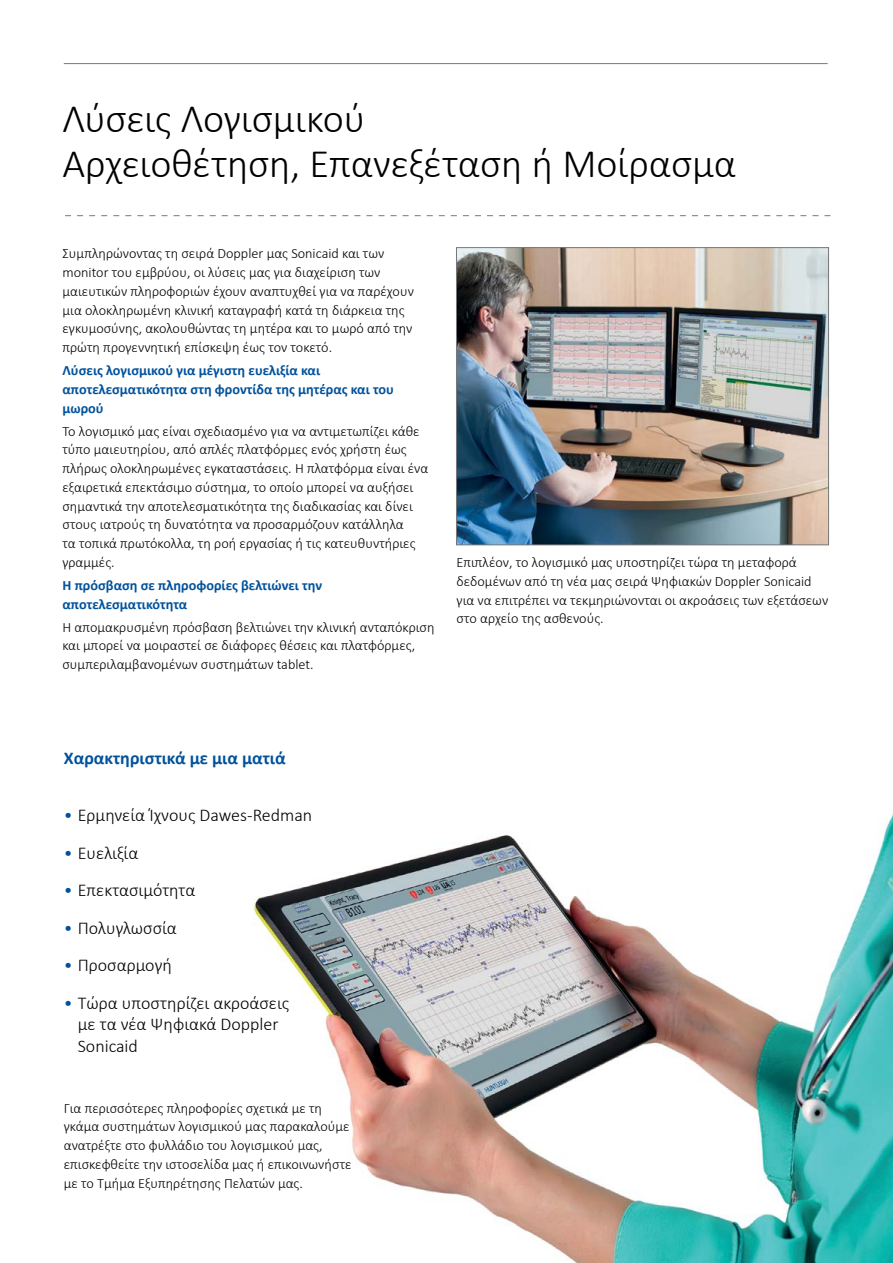
<style>
.page{position:relative;width:893px;height:1263px;background:#fff}
.page>*{position:absolute;margin:0;border:0;box-sizing:border-box;transform-origin:0 0}
.t1{font:300 40.5px/45px "Calibri";letter-spacing:-.005em;color:#000}
.t2{font:300 18px/21.6px "Calibri";color:#000}
.t3{font:700 18px "Calibri";color:#00529c}
.t4{font:300 14.25px/18.8px "Calibri";color:#000}
.t5{font:700 14.25px/18.8px "Calibri";color:#00529c}
.s1{color:#00529c}
</style>
<div class="page">
<hr style="left:64px;top:63px;width:764px;height:1px;background:#77787b">
<svg style="left:65px;top:215px;width:765px;height:1px"></svg>
<img style="left:253px;top:813px;width:640px;height:450px">
<img style="left:458px;top:249px;width:369px;height:294px">
<div style="left:456px;top:247px;width:373px;height:298px;border:1px solid #77787b"></div>
<h1 class="t1" style="left:63px;top:94px;width:675px">Λύσεις Λογισμικού<br>Αρχειοθέτηση, Επανεξέταση ή Μοίρασμα</h1>
<p class="t4" style="left:63px;top:244px;width:353px">Συμπληρώνοντας τη σειρά Doppler μας Sonicaid και των monitor του εμβρύου, οι λύσεις μας για διαχείριση των μαιευτικών πληροφοριών έχουν αναπτυχθεί για να παρέχουν μια ολοκληρωμένη κλινική καταγραφή κατά τη διάρκεια της εγκυμοσύνης, ακολουθώντας τη μητέρα και το μωρό από την πρώτη προγεννητική επίσκεψη έως τον τοκετό.</p>
<p class="t5" style="left:63px;top:361px;width:333px">Λύσεις λογισμικού για μέγιστη ευελιξία και αποτελεσματικότητα στη φροντίδα της μητέρας και του μωρού</p>
<p class="t4" style="left:63px;top:421px;width:367px">Το λογισμικό μας είναι σχεδιασμένο για να αντιμετωπίζει κάθε τύπο μαιευτηρίου, από απλές πλατφόρμες ενός χρήστη έως πλήρως ολοκληρωμένες εγκαταστάσεις. Η πλατφόρμα είναι ένα εξαιρετικά επεκτάσιμο σύστημα, το οποίο μπορεί να αυξήσει σημαντικά την αποτελεσματικότητα της διαδικασίας και δίνει στους ιατρούς τη δυνατότητα να προσαρμόζουν κατάλληλα<br>τα τοπικά πρωτόκολλα, τη ροή εργασίας ή τις κατευθυντήριες γραμμές.</p>
<p class="t5" style="left:63px;top:576px;width:261px">Η πρόσβαση σε πληροφορίες βελτιώνει την αποτελεσματικότητα</p>
<p class="t4" style="left:63px;top:617px;width:374px">Η απομακρυσμένη πρόσβαση βελτιώνει την κλινική ανταπόκριση και μπορεί να μοιραστεί σε διάφορες θέσεις και πλατφόρμες, συμπεριλαμβανομένων συστημάτων tablet.</p>
<p class="t4" style="left:456px;top:552px;width:373px">Επιπλέον, το λογισμικό μας υποστηρίζει τώρα τη μεταφορά δεδομένων από τη νέα μας σειρά Ψηφιακών Doppler Sonicaid για να επιτρέπει να τεκμηριώνονται οι ακροάσεις των εξετάσεων στο αρχείο της ασθενούς.</p>
<p class="t3" style="left:64px;top:746px;width:223px">Χαρακτηριστικά με μια ματιά</p>
<p class="t2" style="left:64px;top:803px;width:250px"><span class="s1">•</span> Ερμηνεία Ίχνους Dawes-Redman</p>
<p class="t2" style="left:64px;top:841px;width:76px"><span class="s1">•</span> Ευελιξία</p>
<p class="t2" style="left:64px;top:878px;width:133px"><span class="s1">•</span> Επεκτασιμότητα</p>
<p class="t2" style="left:64px;top:916px;width:115px"><span class="s1">•</span> Πολυγλωσσία</p>
<p class="t2" style="left:64px;top:953px;width:110px"><span class="s1">•</span> Προσαρμογή</p>
<p class="t2" style="left:78px;top:991px;width:213px;text-indent:-14px"><span class="s1">•</span> Τώρα υποστηρίζει ακροάσεις με τα νέα Ψηφιακά Doppler<br>Sonicaid</p>
<p class="t4" style="left:64px;top:1098px;width:289px">Για περισσότερες πληροφορίες σχετικά με τη γκάμα συστημάτων λογισμικού μας παρακαλούμε ανατρέξτε στο φυλλάδιο του λογισμικού μας, επισκεφθείτε την ιστοσελίδα μας ή επικοινωνήστε με το Τμήμα Εξυπηρέτησης Πελατών μας.</p>
</div>
